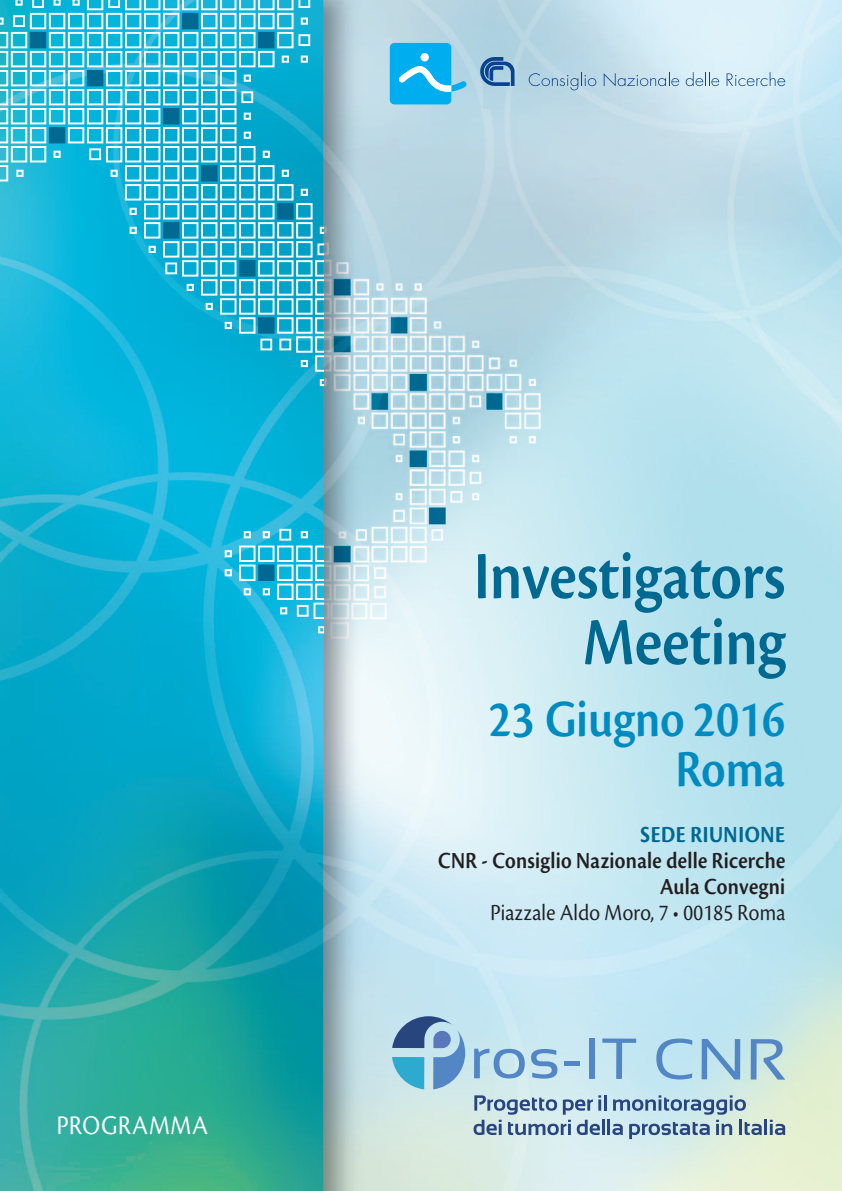
<style>
.page{position:relative;width:842px;height:1191px;background:#fff}
.page>*{position:absolute;margin:0;border:0;box-sizing:border-box;transform-origin:0 0}
.t1{font:70px/66px "Cronos Pro Semibold Disp";color:#006991;text-align:right;scale:.9 1}
.t2{font:54.2px/50px "Cronos Pro Semibold Disp";color:#008bc0;text-align:right;scale:.9 1}
.t3{font:28px "Cronos Pro Disp";letter-spacing:.035em;color:#fff;scale:.9 1}
.t4{font:24px/26px "Cronos Pro Semibold Disp";letter-spacing:.015em;color:#231f20;text-align:right;scale:.9 1}
.t5{font:24px "Cronos Pro Disp";letter-spacing:.015em;color:#231f20;scale:.9 1}
.t6{font:24px "Cronos Pro Bold Disp";letter-spacing:.03em;color:#006991;scale:.9 1}
</style>
<div class="page">
<img style="left:364px;top:613px;width:478px;height:578px">
<img style="left:364px;top:0;width:130px;height:638px">
<img style="left:494px;top:377px;width:47px;height:261px">
<img style="left:0;top:0;width:364px;height:1191px">
<img style="left:484px;top:0;width:57px;height:109px">
<img style="left:494px;top:67px;width:47px;height:310px">
<svg style="left:0;top:0;width:323px;height:638px;background:#24b8d8"></svg>
<svg style="left:29px;top:12px;width:294px;height:570px;background:#26b8da"></svg>
<svg style="left:392px;top:1016px;width:73px;height:73px;background:#7daccc"></svg>
<svg style="left:474px;top:1048px;width:51px;height:30px;background:#9ac0dd"></svg>
<svg style="left:531px;top:1049px;width:26px;height:29px"></svg>
<div style="left:564px;top:1061px;width:15px;height:5px;background:#5386c5"></div>
<div style="left:589px;top:1038px;width:5px;height:40px;background:#5386c5"></div>
<svg style="left:602px;top:1038px;width:34px;height:41px"></svg>
<svg style="left:656px;top:1038px;width:36px;height:41px"></svg>
<svg style="left:702px;top:1039px;width:38px;height:40px;background:#93bddc"></svg>
<svg style="left:751px;top:1039px;width:34px;height:40px"></svg>
<hr style="left:604px;top:1095px;width:3px;height:15px;background:#28457e">
<svg style="left:474px;top:1095px;width:127px;height:40px;background:#a2b9cb"></svg>
<hr style="left:602px;top:1119px;width:3px;height:16px;background:#28457e">
<hr style="left:607px;top:1119px;width:3px;height:16px;background:#28457e">
<svg style="left:612px;top:1095px;width:150px;height:44px;background:#a5bfcc"></svg>
<hr style="left:764px;top:1119px;width:3px;height:16px;background:#28457e">
<svg style="left:770px;top:1119px;width:15px;height:16px"></svg>
<svg style="left:390px;top:43px;width:77px;height:61px;background:#38bcee"></svg>
<div style="left:420px;top:53px;width:9px;height:8px;background:#fff;border-radius:50%"></div>
<svg style="left:480px;top:57px;width:34px;height:29px"></svg>
<svg style="left:529px;top:72px;width:67px;height:18px"></svg>
<svg style="left:604px;top:72px;width:75px;height:14px"></svg>
<svg style="left:686px;top:72px;width:33px;height:14px"></svg>
<svg style="left:727px;top:72px;width:58px;height:14px"></svg>
<p class="t3" style="left:57px;top:1115px;width:169px">PROGRAMMA</p>
<h1 class="t1" style="left:474px;top:548px;width:347px">Investigators<br>Meeting</h1>
<h2 class="t2" style="left:488px;top:698px;width:331px">23 Giugno 2016<br>Roma</h2>
<p class="t6" style="left:641px;top:825px;width:162px">SEDE RIUNIONE</p>
<p class="t4" style="left:438px;top:849px;width:387px">CNR - Consiglio Nazionale delle Ricerche<br>Aula Convegni</p>
<p class="t5" style="left:490px;top:903px;width:329px">Piazzale Aldo Moro, 7 • 00185 Roma</p>
</div>
